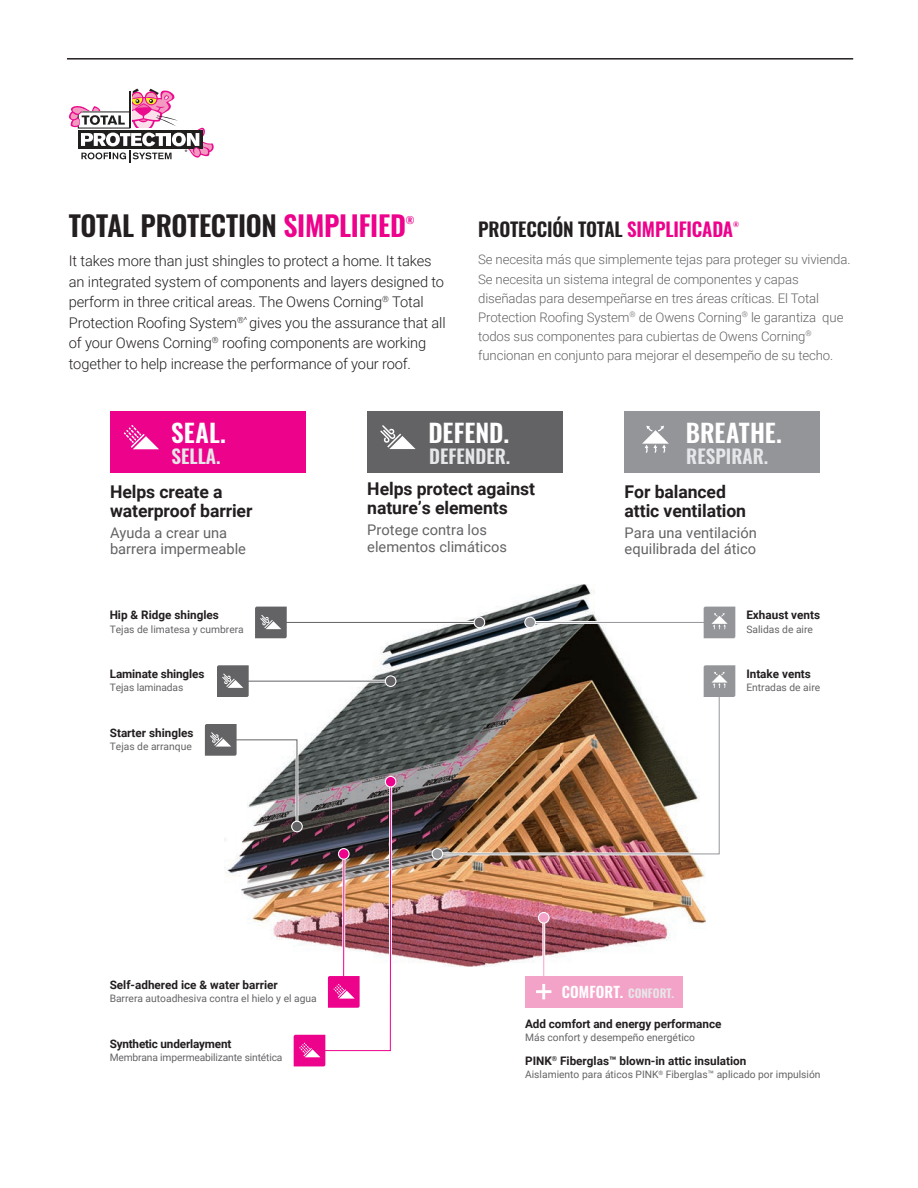
<style>
.page{position:relative;width:918px;height:1188px;background:#fff}
.page>*{position:absolute;margin:0;border:0;box-sizing:border-box;transform-origin:0 0}
.t1{font:600 27.9px "Oswald";letter-spacing:-.01em;color:#231f20}
.t2{font:600 24.9px "Oswald";letter-spacing:.005em;color:#fff}
.t3{font:600 19.05px "Oswald";letter-spacing:-.01em;color:#231f20}
.t4{font:600 19.05px "Oswald";color:#e6e7e9}
.t5{font:700 17.55px/19px "Roboto";letter-spacing:-.005em;color:#231f20}
.t6{font:600 15px "Oswald";letter-spacing:.01em;color:#fff}
.t7{font:300 14.7px/20.5px "Roboto";letter-spacing:-.01em;color:#231f20}
.t8{font:14.7px/16.2px "Roboto";color:#636366}
.t9{font:300 13.2px/19px "Roboto";letter-spacing:-.01em;color:#636366}
.t10{font:700 11.7px "Roboto";color:#231f20}
.t11{font:600 11.7px "Oswald";color:#e6e7e9}
.t12{font:10.2px "Roboto";color:#636366}
.t13{font:600 9.75px "Oswald";color:#ed028c}
.t14{font:600 6.75px "Oswald";color:#ed028c}
.s1{color:#ed028c}
</style>
<div class="page">
<img style="left:255px;top:585px;width:450px;height:382px">
<hr style="left:229px;top:680px;width:162px;height:3px;background:#fff">
<hr style="left:260px;top:621px;width:219px;height:3px;background:#fff">
<hr style="left:229px;top:681px;width:162px;height:1px;background:#636366">
<hr style="left:260px;top:622px;width:219px;height:1px;background:#636366">
<div style="left:625px;top:411px;width:195px;height:61px;background:#939598"></div>
<svg style="left:642px;top:426px;width:27px;height:27px"></svg>
<div style="left:367px;top:411px;width:196px;height:61px;background:#636366"></div>
<svg style="left:380px;top:425px;width:36px;height:24px"></svg>
<div style="left:110px;top:411px;width:195px;height:61px;background:#ed028c"></div>
<svg style="left:124px;top:425px;width:35px;height:24px"></svg>
<svg style="left:432px;top:679px;width:273px;height:178px;background:#7d6f69"></svg>
<hr style="left:530px;top:621px;width:192px;height:3px;background:#fff">
<img style="left:434px;top:682px;width:286px;height:173px">
<div style="left:432px;top:849px;width:11px;height:10px;background:#939598;border-radius:50%"></div>
<div style="left:432px;top:848px;width:11px;height:12px;border:1px solid #fff;border-radius:50%"></div>
<hr style="left:530px;top:622px;width:192px;height:1px;background:#939598">
<div style="left:525px;top:617px;width:10px;height:11px;background:#939598;border-radius:50%"></div>
<div style="left:524px;top:617px;width:12px;height:11px;border:1px solid #fff;border-radius:50%"></div>
<div style="left:385px;top:676px;width:11px;height:10px;background:#636366;border-radius:50%"></div>
<div style="left:385px;top:675px;width:11px;height:12px;border:1px solid #fff;border-radius:50%"></div>
<div style="left:474px;top:617px;width:11px;height:11px;background:#636366;border-radius:50%"></div>
<div style="left:474px;top:617px;width:11px;height:11px;border:1px solid #fff;border-radius:50%"></div>
<div style="left:385px;top:776px;width:11px;height:11px;background:#fbf2f7;border-radius:50%"></div>
<div style="left:385px;top:776px;width:11px;height:12px;border:1px solid #fff;border-radius:50%"></div>
<svg style="left:255px;top:607px;width:32px;height:31px"></svg>
<svg style="left:217px;top:665px;width:32px;height:32px"></svg>
<svg style="left:704px;top:607px;width:31px;height:31px"></svg>
<svg style="left:704px;top:665px;width:31px;height:32px"></svg>
<img style="left:205px;top:724px;width:189px;height:342px">
<hr style="left:542px;top:918px;width:3px;height:69px;background:#fff">
<hr style="left:543px;top:918px;width:1px;height:69px;background:#f4a3c8">
<div style="left:538px;top:913px;width:11px;height:10px;background:#f4a3c8;border-radius:50%"></div>
<div style="left:538px;top:912px;width:12px;height:12px;border:1px solid #fff;border-radius:50%"></div>
<div style="left:525px;top:976px;width:157px;height:32px;background:#f4a3c8"></div>
<svg style="left:536px;top:984px;width:15px;height:15px"></svg>
<svg style="left:69px;top:89px;width:145px;height:74px"></svg>
<hr style="left:67px;top:58px;width:786px;height:2px;background:#231f20">
<p class="t1" style="left:69px;top:211px;width:339px">TOTAL PROTECTION <span class="s1">SIMPLIFIED</span></p>
<p class="t13" style="left:406px;top:215px;width:10px">®</p>
<p class="t7" style="left:69px;top:250px;width:378px">It takes more than just shingles to protect a home. It takes an integrated system of components and layers designed to perform in three critical areas. The Owens Corning<sup>®</sup> Total Protection Roofing System<sup>®^</sup> gives you the assurance that all of your Owens Corning<sup>®</sup> roofing components are working together to help increase the performance of your roof.</p>
<p class="t3" style="left:478px;top:219px;width:257px">PROTECCIÓN TOTAL <span class="s1">SIMPLIFICADA</span></p>
<p class="t14" style="left:733px;top:221px;width:7px">®</p>
<p class="t9" style="left:478px;top:250px;width:374px">Se necesita más que simplemente tejas para proteger su vivienda.<br>Se necesita un sistema integral de componentes y capas diseñadas para desempeñarse en tres áreas críticas. El Total Protection Roofing System<sup>®</sup> de Owens Corning<sup>®</sup> le garantiza que todos sus componentes para cubiertas de Owens Corning<sup>® </sup>funcionan en conjunto para mejorar el desempeño de su techo.</p>
<p class="t2" style="left:171px;top:419px;width:56px">SEAL.</p>
<p class="t2" style="left:428px;top:419px;width:82px">DEFEND.</p>
<p class="t2" style="left:686px;top:419px;width:97px">BREATHE.</p>
<p class="t4" style="left:171px;top:446px;width:51px">SELLA.</p>
<p class="t4" style="left:429px;top:446px;width:83px">DEFENDER.</p>
<p class="t4" style="left:686px;top:446px;width:84px">RESPIRAR.</p>
<p class="t5" style="left:110px;top:481px;width:144px">Helps create a waterproof barrier</p>
<p class="t8" style="left:110px;top:524px;width:138px">Ayuda a crear una barrera impermeable</p>
<p class="t10" style="left:110px;top:607px;width:111px">Hip &amp; Ridge shingles</p>
<p class="t12" style="left:110px;top:622px;width:136px">Tejas de limatesa y cumbrera</p>
<p class="t10" style="left:110px;top:666px;width:96px">Laminate shingles</p>
<p class="t12" style="left:110px;top:681px;width:75px">Tejas laminadas</p>
<p class="t10" style="left:110px;top:725px;width:85px">Starter shingles</p>
<p class="t12" style="left:110px;top:739px;width:83px">Tejas de arranque</p>
<p class="t5" style="left:367px;top:479px;width:169px">Helps protect against nature’s elements</p>
<p class="t8" style="left:367px;top:522px;width:141px">Protege contra los elementos climáticos</p>
<p class="t5" style="left:625px;top:481px;width:123px">For balanced attic ventilation</p>
<p class="t8" style="left:625px;top:524px;width:134px">Para una ventilación equilibrada del ático</p>
<p class="t10" style="left:746px;top:607px;width:75px">Exhaust vents</p>
<p class="t12" style="left:746px;top:622px;width:68px">Salidas de aire</p>
<p class="t10" style="left:746px;top:666px;width:66px">Intake vents</p>
<p class="t12" style="left:746px;top:681px;width:75px">Entradas de aire</p>
<p class="t10" style="left:110px;top:977px;width:170px">Self-adhered ice &amp; water barrier</p>
<p class="t12" style="left:110px;top:991px;width:209px">Barrera autoadhesiva contra el hielo y el agua</p>
<p class="t10" style="left:110px;top:1035px;width:123px">Synthetic underlayment</p>
<p class="t12" style="left:110px;top:1050px;width:174px">Membrana impermeabilizante sintética</p>
<p class="t10" style="left:525px;top:1053px;width:223px">PINK<sup>®</sup> Fiberglas™ blown-in attic insulation</p>
<p class="t12" style="left:525px;top:1067px;width:297px">Aislamiento para áticos PINK<sup>®</sup> Fiberglas™ aplicado por impulsión</p>
<p class="t6" style="left:562px;top:984px;width:63px">COMFORT.</p>
<p class="t11" style="left:628px;top:987px;width:48px">CONFORT.</p>
<p class="t10" style="left:525px;top:1016px;width:198px">Add comfort and energy performance</p>
<p class="t12" style="left:525px;top:1031px;width:172px">Más confort y desempeño energético</p>
</div>
